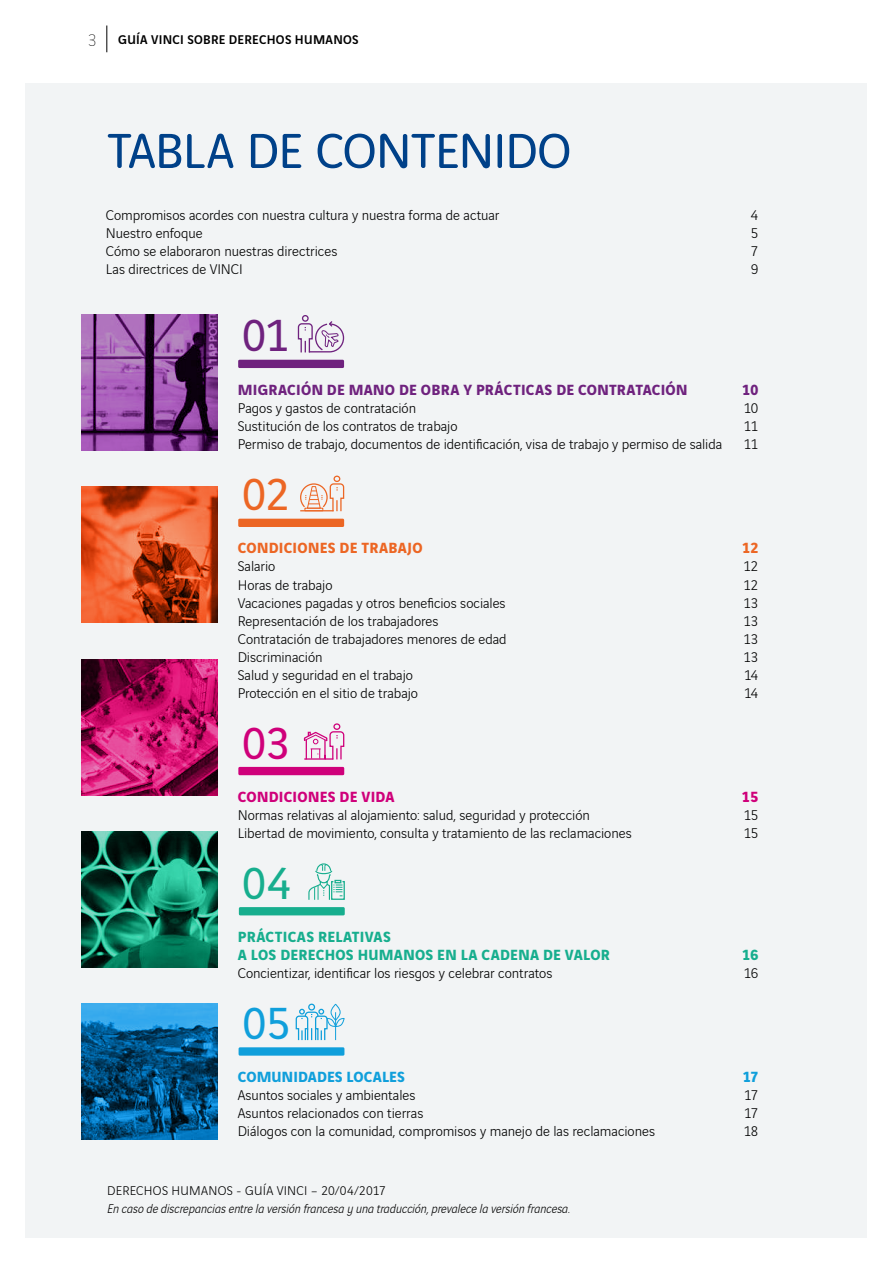
<style>
.page{position:relative;width:893px;height:1263px;background:#fff}
.page>*{position:absolute;margin:0;border:0;box-sizing:border-box;transform-origin:0 0}
.t1{font:52.5px "Vinci Rounded";letter-spacing:-.02em;color:#004189}
.t2{font:48px "Vinci Sans";color:#6f227e}
.t3{font:48px "Vinci Sans";color:#ec6624}
.t4{font:48px "Vinci Sans";color:#cf007a}
.t5{font:48px "Vinci Sans";color:#17ae8e}
.t6{font:48px "Vinci Sans";color:#109fdb}
.t7{font:700 15.75px/18px "Vinci Sans";letter-spacing:.02em;color:#17ae8e}
.t8{font:700 15.75px "Vinci Sans";letter-spacing:.02em;color:#6f227e}
.t9{font:700 15.75px "Vinci Sans";letter-spacing:.02em;color:#ec6624}
.t10{font:700 15.75px "Vinci Sans";letter-spacing:.01em;color:#109fdb}
.t11{font:700 15.75px "Vinci Sans";letter-spacing:.02em;color:#cf007a}
.t12{font:300 15px "Vinci Sans";letter-spacing:-.005em;color:#000}
.t13{font:italic 300 13.5px "Vinci Sans";color:#000}
.t14{font:300 13.5px "Vinci Sans";letter-spacing:.015em;color:#000}
.t15{font:500 13.5px "Vinci Sans";letter-spacing:.025em;color:#000}
.s1{font-weight:200;font-size:18px}
</style>
<div class="page">
<div style="left:26px;top:83px;width:841px;height:1154px;background:#f2f4f5"></div>
<svg style="left:82px;top:315px;width:136px;height:136px;background:#7e458b"></svg>
<svg style="left:82px;top:487px;width:136px;height:136px;background:#d25226"></svg>
<svg style="left:82px;top:659px;width:136px;height:136px;background:#ae1560"></svg>
<svg style="left:82px;top:831px;width:136px;height:136px;background:#126e56"></svg>
<svg style="left:82px;top:1003px;width:136px;height:137px;background:#0b6094"></svg>
<div style="left:238px;top:360px;width:106px;height:8px;background:#6f227e;border-radius:2px"></div>
<svg style="left:298px;top:315px;width:46px;height:37px"></svg>
<div style="left:238px;top:519px;width:106px;height:8px;background:#ec6624;border-radius:2px"></div>
<svg style="left:300px;top:475px;width:44px;height:36px"></svg>
<div style="left:238px;top:767px;width:106px;height:8px;background:#cf007a;border-radius:2px"></div>
<svg style="left:304px;top:723px;width:40px;height:37px"></svg>
<div style="left:239px;top:907px;width:106px;height:8px;background:#17ae8e;border-radius:2px"></div>
<svg style="left:308px;top:863px;width:37px;height:37px"></svg>
<div style="left:239px;top:1047px;width:105px;height:9px;background:#109fdb;border-radius:2px"></div>
<svg style="left:296px;top:1003px;width:49px;height:37px"></svg>
<svg style="left:106px;top:26px;width:1px;height:26px"></svg>
<p class="t15" style="left:88px;top:29px;width:272px"><span class="s1">3</span> GUÍA VINCI SOBRE DERECHOS HUMANOS</p>
<h1 class="t1" style="left:107px;top:115px;width:466px">TABLA DE CONTENIDO</h1>
<p class="t12" style="left:106px;top:204px;width:395px">Compromisos acordes con nuestra cultura y nuestra forma de actuar</p>
<p class="t12" style="left:751px;top:204px;width:9px">4</p>
<p class="t12" style="left:106px;top:222px;width:98px">Nuestro enfoque</p>
<p class="t12" style="left:751px;top:222px;width:9px">5</p>
<p class="t12" style="left:106px;top:240px;width:233px">Cómo se elaboraron nuestras directrices</p>
<p class="t12" style="left:751px;top:240px;width:9px">7</p>
<p class="t12" style="left:106px;top:258px;width:138px">Las directrices de VINCI</p>
<p class="t12" style="left:751px;top:258px;width:9px">9</p>
<h2 class="t2" style="left:242px;top:300px;width:49px">01</h2>
<p class="t8" style="left:238px;top:378px;width:451px">MIGRACIÓN DE MANO DE OBRA Y PRÁCTICAS DE CONTRATACIÓN</p>
<p class="t8" style="left:742px;top:378px;width:17px">10</p>
<p class="t12" style="left:238px;top:397px;width:180px">Pagos y gastos de contratación</p>
<p class="t12" style="left:744px;top:397px;width:16px">10</p>
<p class="t12" style="left:238px;top:415px;width:221px">Sustitución de los contratos de trabajo</p>
<p class="t12" style="left:744px;top:415px;width:16px">11</p>
<p class="t12" style="left:238px;top:433px;width:486px">Permiso de trabajo, documentos de identificación, visa de trabajo y permiso de salida</p>
<p class="t12" style="left:744px;top:433px;width:16px">11</p>
<h2 class="t3" style="left:242px;top:459px;width:49px">02</h2>
<p class="t9" style="left:238px;top:536px;width:186px">CONDICIONES DE TRABAJO</p>
<p class="t9" style="left:742px;top:536px;width:17px">12</p>
<p class="t12" style="left:238px;top:556px;width:39px">Salario</p>
<p class="t12" style="left:743px;top:556px;width:16px">12</p>
<p class="t12" style="left:238px;top:574px;width:96px">Horas de trabajo</p>
<p class="t12" style="left:743px;top:574px;width:16px">12</p>
<p class="t12" style="left:238px;top:592px;width:269px">Vacaciones pagadas y otros beneficios sociales</p>
<p class="t12" style="left:744px;top:592px;width:16px">13</p>
<p class="t12" style="left:238px;top:610px;width:202px">Representación de los trabajadores</p>
<p class="t12" style="left:744px;top:610px;width:16px">13</p>
<p class="t12" style="left:238px;top:628px;width:271px">Contratación de trabajadores menores de edad</p>
<p class="t12" style="left:744px;top:628px;width:16px">13</p>
<p class="t12" style="left:238px;top:646px;width:86px">Discriminación</p>
<p class="t12" style="left:744px;top:646px;width:16px">13</p>
<p class="t12" style="left:238px;top:664px;width:177px">Salud y seguridad en el trabajo</p>
<p class="t12" style="left:744px;top:664px;width:16px">14</p>
<p class="t12" style="left:238px;top:682px;width:182px">Protección en el sitio de trabajo</p>
<p class="t12" style="left:744px;top:682px;width:16px">14</p>
<h2 class="t4" style="left:242px;top:707px;width:49px">03</h2>
<p class="t11" style="left:238px;top:784px;width:158px">CONDICIONES DE VIDA</p>
<p class="t11" style="left:742px;top:784px;width:17px">15</p>
<p class="t12" style="left:238px;top:804px;width:354px">Normas relativas al alojamiento: salud, seguridad y protección</p>
<p class="t12" style="left:744px;top:804px;width:16px">15</p>
<p class="t12" style="left:238px;top:822px;width:396px">Libertad de movimiento, consulta y tratamiento de las reclamaciones</p>
<p class="t12" style="left:744px;top:822px;width:16px">15</p>
<h2 class="t5" style="left:242px;top:847px;width:50px">04</h2>
<p class="t7" style="left:238px;top:926px;width:373px">PRÁCTICAS RELATIVAS<br>A LOS DERECHOS HUMANOS EN LA CADENA DE VALOR</p>
<p class="t7" style="left:742px;top:944px;width:17px">16</p>
<p class="t12" style="left:238px;top:962px;width:316px">Concientizar, identificar los riesgos y celebrar contratos</p>
<p class="t12" style="left:744px;top:962px;width:16px">16</p>
<h2 class="t6" style="left:242px;top:988px;width:50px">05</h2>
<p class="t10" style="left:238px;top:1064px;width:169px">COMUNIDADES LOCALES</p>
<p class="t10" style="left:743px;top:1064px;width:17px">17</p>
<p class="t12" style="left:238px;top:1084px;width:179px">Asuntos sociales y ambientales</p>
<p class="t12" style="left:744px;top:1084px;width:16px">17</p>
<p class="t12" style="left:238px;top:1102px;width:187px">Asuntos relacionados con tierras</p>
<p class="t12" style="left:744px;top:1102px;width:16px">17</p>
<p class="t12" style="left:238px;top:1120px;width:419px">Diálogos con la comunidad, compromisos y manejo de las reclamaciones</p>
<p class="t12" style="left:744px;top:1120px;width:16px">18</p>
<p class="t14" style="left:107px;top:1181px;width:280px">DERECHOS HUMANOS - GUÍA VINCI – 20/04/2017</p>
<p class="t13" style="left:107px;top:1198px;width:464px">En caso de discrepancias entre la versión francesa y una traducción, prevalece la versión francesa.</p>
</div>
